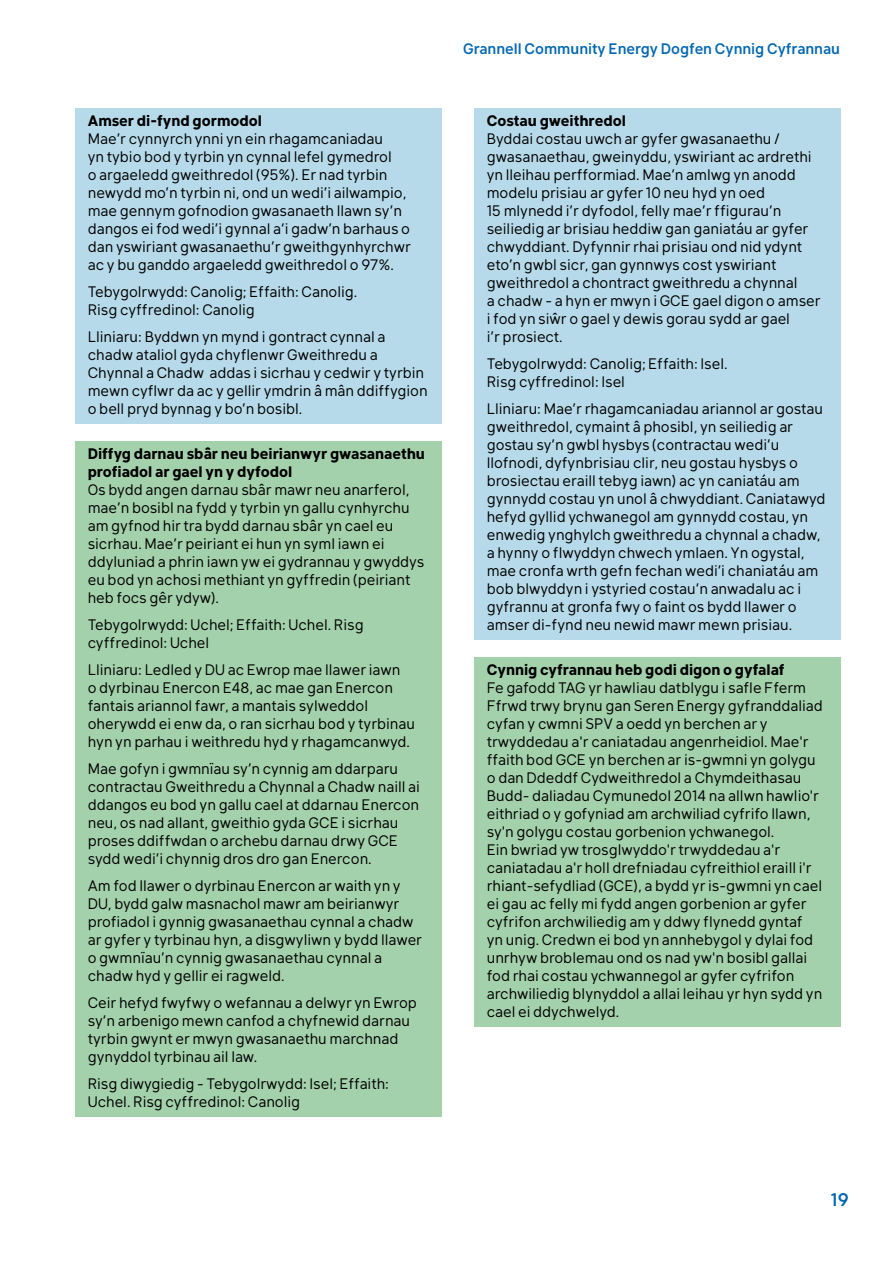
<style>
.page{position:relative;width:893px;height:1263px;background:#fff}
.page>*{position:absolute;margin:0;border:0;box-sizing:border-box;transform-origin:0 0}
.t1{font:500 18px "Klima";color:#0067b1}
.t2{font:15px/18px "Klima";color:#000}
.t3{font:700 15px/18px "Klima";color:#000}
.t4{font:500 15px "Klima";color:#0067b1}
</style>
<div class="page">
<div style="left:75px;top:108px;width:366px;height:171px;background:#b6daea"></div>
<div style="left:75px;top:279px;width:366px;height:45px;background:#b6daea"></div>
<div style="left:75px;top:324px;width:366px;height:99px;background:#b6daea"></div>
<div style="left:474px;top:108px;width:366px;height:243px;background:#b6daea"></div>
<div style="left:474px;top:351px;width:366px;height:45px;background:#b6daea"></div>
<div style="left:474px;top:396px;width:366px;height:243px;background:#b6daea"></div>
<div style="left:75px;top:441px;width:366px;height:171px;background:#a3d1ab"></div>
<div style="left:75px;top:612px;width:366px;height:45px;background:#a3d1ab"></div>
<div style="left:75px;top:657px;width:366px;height:99px;background:#a3d1ab"></div>
<div style="left:75px;top:756px;width:366px;height:117px;background:#a3d1ab"></div>
<div style="left:75px;top:873px;width:366px;height:117px;background:#a3d1ab"></div>
<div style="left:75px;top:990px;width:366px;height:81px;background:#a3d1ab"></div>
<div style="left:75px;top:1071px;width:366px;height:45px;background:#a3d1ab"></div>
<div style="left:474px;top:657px;width:366px;height:369px;background:#a3d1ab"></div>
<p class="t3" style="left:88px;top:110px;width:176px">Amser di-fynd gormodol</p>
<p class="t2" style="left:88px;top:128px;width:325px">Mae’r cynnyrch ynni yn ein rhagamcaniadau<br>yn tybio bod y tyrbin yn cynnal lefel gymedrol<br>o argaeledd gweithredol (95%). Er nad tyrbin newydd mo’n tyrbin ni, ond un wedi’i ailwampio, mae gennym gofnodion gwasanaeth llawn sy’n dangos ei fod wedi’i gynnal a’i gadw’n barhaus o dan yswiriant gwasanaethu’r gweithgynhyrchwr ac y bu ganddo argaeledd gweithredol o 97%.</p>
<p class="t2" style="left:88px;top:281px;width:271px">Tebygolrwydd: Canolig; Effaith: Canolig.<br>Risg cyffredinol: Canolig</p>
<p class="t2" style="left:88px;top:326px;width:341px">Lliniaru: Byddwn yn mynd i gontract cynnal a chadw ataliol gyda chyflenwr Gweithredu a Chynnal a Chadw addas i sicrhau y cedwir y tyrbin mewn cyflwr da ac y gellir ymdrin â mân ddiffygion o bell pryd bynnag y bo’n bosibl.</p>
<p class="t3" style="left:88px;top:443px;width:339px">Diffyg darnau sbâr neu beirianwyr gwasanaethu profiadol ar gael yn y dyfodol</p>
<p class="t2" style="left:88px;top:479px;width:338px">Os bydd angen darnau sbâr mawr neu anarferol, mae’n bosibl na fydd y tyrbin yn gallu cynhyrchu am gyfnod hir tra bydd darnau sbâr yn cael eu sicrhau. Mae’r peiriant ei hun yn syml iawn ei ddyluniad a phrin iawn yw ei gydrannau y gwyddys eu bod yn achosi methiant yn gyffredin (peiriant heb focs gêr ydyw).</p>
<p class="t2" style="left:88px;top:614px;width:277px">Tebygolrwydd: Uchel; Effaith: Uchel. Risg cyffredinol: Uchel</p>
<p class="t2" style="left:88px;top:659px;width:329px">Lliniaru: Ledled y DU ac Ewrop mae llawer iawn<br>o dyrbinau Enercon E48, ac mae gan Enercon fantais ariannol fawr, a mantais sylweddol oherywdd ei enw da, o ran sicrhau bod y tyrbinau hyn yn parhau i weithredu hyd y rhagamcanwyd.</p>
<p class="t2" style="left:88px;top:758px;width:334px">Mae gofyn i gwmnïau sy’n cynnig am ddarparu contractau Gweithredu a Chynnal a Chadw naill ai ddangos eu bod yn gallu cael at ddarnau Enercon neu, os nad allant, gweithio gyda GCE i sicrhau proses ddiffwdan o archebu darnau drwy GCE sydd wedi’i chynnig dros dro gan Enercon.</p>
<p class="t2" style="left:88px;top:875px;width:336px">Am fod llawer o dyrbinau Enercon ar waith yn y DU, bydd galw masnachol mawr am beirianwyr profiadol i gynnig gwasanaethau cynnal a chadw ar gyfer y tyrbinau hyn, a disgwyliwn y bydd llawer o gwmnïau’n cynnig gwasanaethau cynnal a chadw hyd y gellir ei ragweld.</p>
<p class="t2" style="left:88px;top:992px;width:331px">Ceir hefyd fwyfwy o wefannau a delwyr yn Ewrop sy’n arbenigo mewn canfod a chyfnewid darnau tyrbin gwynt er mwyn gwasanaethu marchnad gynyddol tyrbinau ail law.</p>
<p class="t2" style="left:88px;top:1073px;width:303px">Risg diwygiedig - Tebygolrwydd: Isel; Effaith:<br>Uchel. Risg cyffredinol: Canolig</p>
<p class="t4" style="left:463px;top:36px;width:378px">Grannell Community Energy Dogfen Cynnig Cyfrannau</p>
<p class="t3" style="left:487px;top:110px;width:141px">Costau gweithredol</p>
<p class="t2" style="left:487px;top:128px;width:335px">Byddai costau uwch ar gyfer gwasanaethu / gwasanaethau, gweinyddu, yswiriant ac ardrethi yn lleihau perfformiad. Mae’n amlwg yn anodd modelu prisiau ar gyfer 10 neu hyd yn oed<br>15 mlynedd i’r dyfodol, felly mae’r ffigurau’n seiliedig ar brisiau heddiw gan ganiatáu ar gyfer chwyddiant. Dyfynnir rhai prisiau ond nid ydynt eto’n gwbl sicr, gan gynnwys cost yswiriant gweithredol a chontract gweithredu a chynnal<br>a chadw - a hyn er mwyn i GCE gael digon o amser i fod yn siŵr o gael y dewis gorau sydd ar gael<br>i’r prosiect.</p>
<p class="t2" style="left:487px;top:353px;width:242px">Tebygolrwydd: Canolig; Effaith: Isel.<br>Risg cyffredinol: Isel</p>
<p class="t2" style="left:487px;top:398px;width:340px">Lliniaru: Mae’r rhagamcaniadau ariannol ar gostau gweithredol, cymaint â phosibl, yn seiliedig ar gostau sy’n gwbl hysbys (contractau wedi’u llofnodi, dyfynbrisiau clir, neu gostau hysbys o brosiectau eraill tebyg iawn) ac yn caniatáu am gynnydd costau yn unol â chwyddiant. Caniatawyd hefyd gyllid ychwanegol am gynnydd costau, yn enwedig ynghylch gweithredu a chynnal a chadw, a hynny o flwyddyn chwech ymlaen. Yn ogystal, mae cronfa wrth gefn fechan wedi’i chaniatáu am bob blwyddyn i ystyried costau’n anwadalu ac i gyfrannu at gronfa fwy o faint os bydd llawer o amser di-fynd neu newid mawr mewn prisiau.</p>
<p class="t3" style="left:487px;top:659px;width:299px">Cynnig cyfrannau heb godi digon o gyfalaf</p>
<p class="t2" style="left:487px;top:677px;width:338px">Fe gafodd TAG yr hawliau datblygu i safle Fferm Ffrwd trwy brynu gan Seren Energy gyfranddaliad cyfan y cwmni SPV a oedd yn berchen ar y trwyddedau a'r caniatadau angenrheidiol. Mae'r ffaith bod GCE yn berchen ar is-gwmni yn golygu o dan Ddeddf Cydweithredol a Chymdeithasau Budd- daliadau Cymunedol 2014 na allwn hawlio'r eithriad o y gofyniad am archwiliad cyfrifo llawn, sy'n golygu costau gorbenion ychwanegol.<br>Ein bwriad yw trosglwyddo'r trwyddedau a'r caniatadau a'r holl drefniadau cyfreithiol eraill i'r rhiant-sefydliad (GCE), a bydd yr is-gwmni yn cael ei gau ac felly mi fydd angen gorbenion ar gyfer cyfrifon archwiliedig am y ddwy flynedd gyntaf<br>yn unig. Credwn ei bod yn annhebygol y dylai fod unrhyw broblemau ond os nad yw'n bosibl gallai fod rhai costau ychwannegol ar gyfer cyfrifon archwiliedig blynyddol a allai leihau yr hyn sydd yn cael ei ddychwelyd.</p>
<p class="t1" style="left:831px;top:1184px;width:19px">19</p>
</div>
